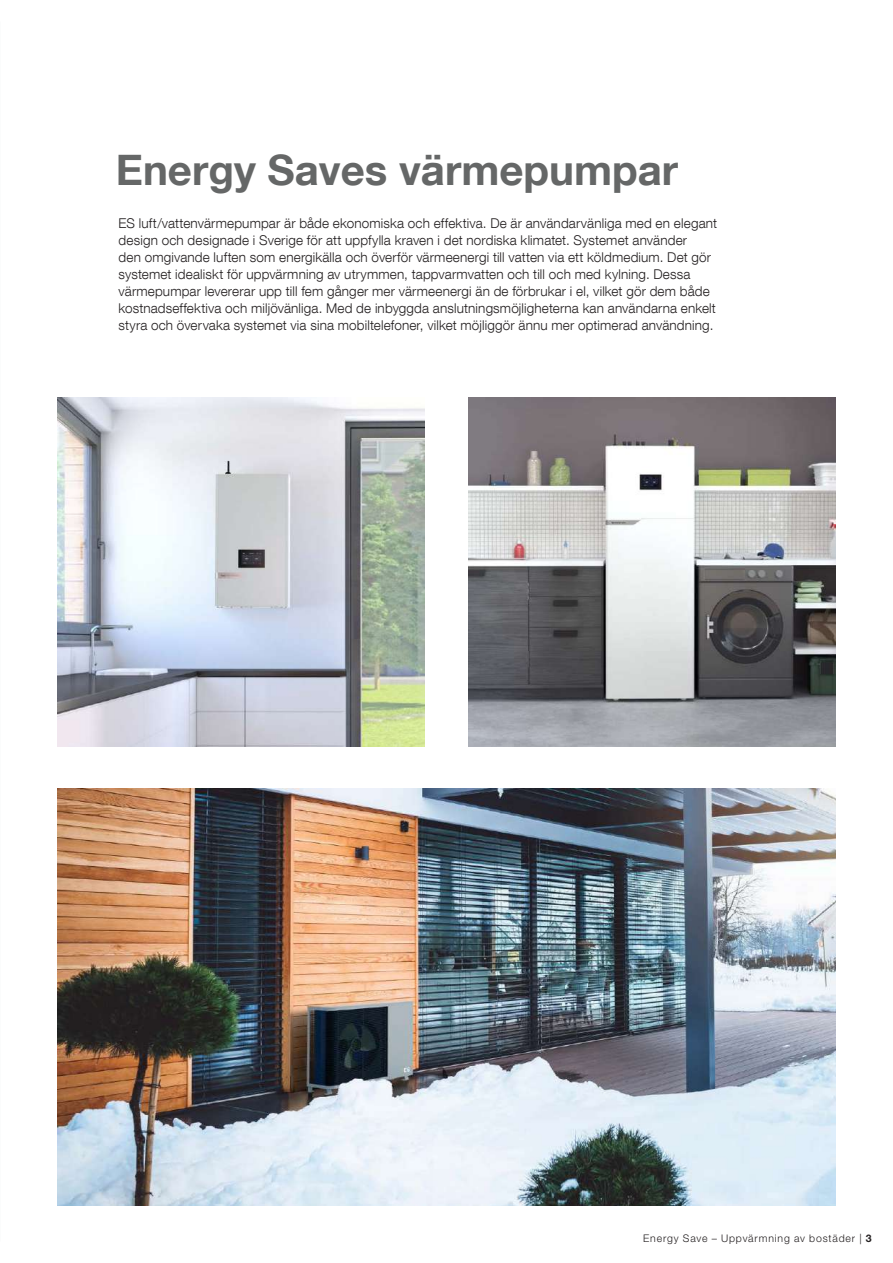
<style>
.page{position:relative;width:893px;height:1263px;background:#fff}
.page>*{position:absolute;margin:0;border:0;box-sizing:border-box;transform-origin:0 0}
.t1{font:700 42px "Helvetica Neue LT Com";color:#656767}
.t2{font:300 13.5px/17px "Helvetica Neue LT Com";letter-spacing:.01em;color:#231f20}
.t3{font:300 10.5px "Helvetica Neue LT Std";letter-spacing:.08em;color:#231f20}
.s1{font-weight:700}
</style>
<div class="page">
<img style="left:469px;top:398px;width:367px;height:348px">
<img style="left:57px;top:789px;width:779px;height:416px">
<img style="left:57px;top:398px;width:367px;height:348px">
<h1 class="t1" style="left:116px;top:143px;width:564px">Energy Saves värmepumpar</h1>
<p class="t2" style="left:119px;top:214px;width:600px">ES luft/vattenvärmepumpar är både ekonomiska och effektiva. De är användarvänliga med en elegant design och designade i Sverige för att uppfylla kraven i det nordiska klimatet. Systemet använder<br>den omgivande luften som energikälla och överför värmeenergi till vatten via ett köldmedium. Det gör systemet idealiskt för uppvärmning av utrymmen, tappvarmvatten och till och med kylning. Dessa värmepumpar levererar upp till fem gånger mer värmeenergi än de förbrukar i el, vilket gör dem både kostnadseffektiva och miljövänliga. Med de inbyggda anslutningsmöjligheterna kan användarna enkelt styra och övervaka systemet via sina mobiltelefoner, vilket möjliggör ännu mer optimerad användning.</p>
<p class="t3" style="left:643px;top:1231px;width:230px">Energy Save – Uppvärmning av bostäder | <span class="s1">3</span></p>
</div>
